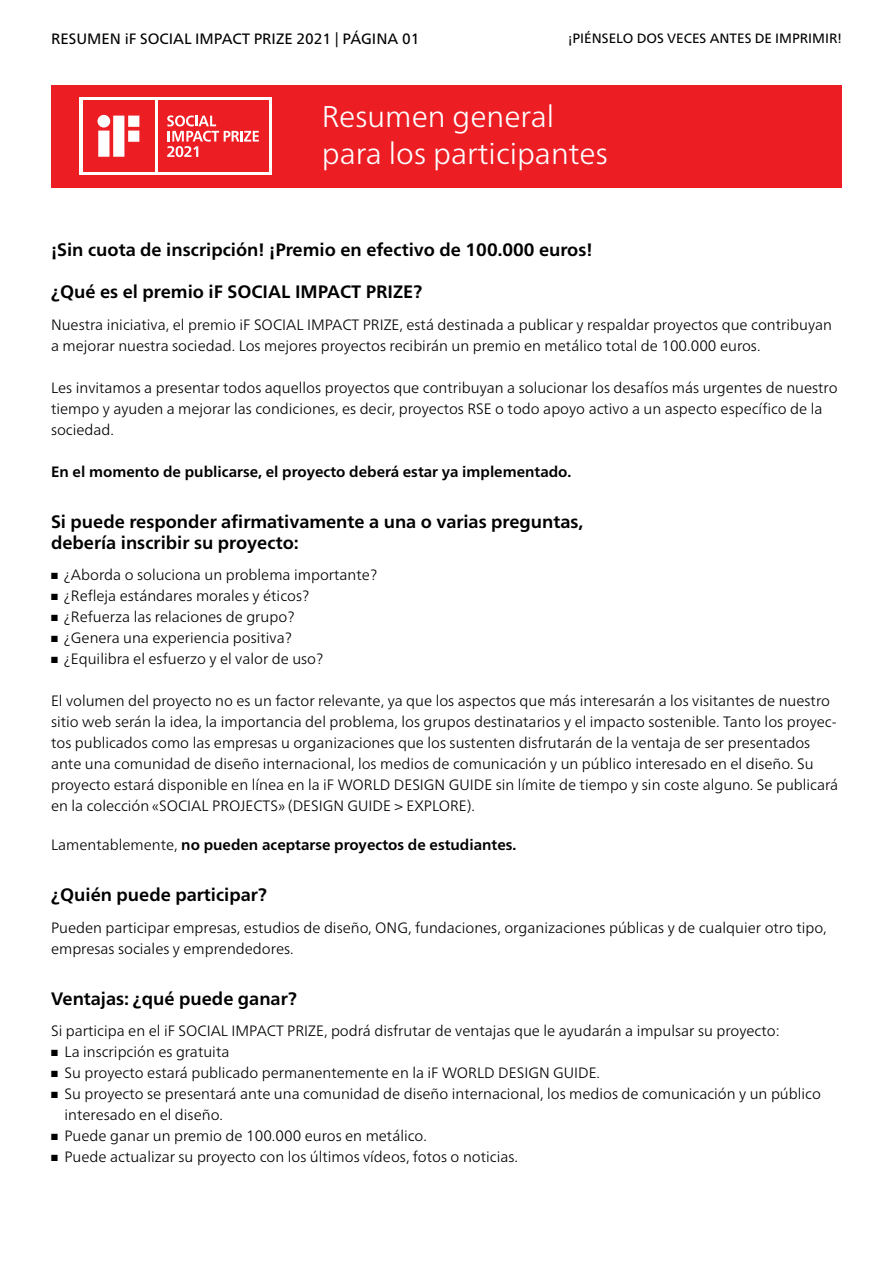
<style>
.page{position:relative;width:893px;height:1263px;background:#fff}
.page>*{position:absolute;margin:0;border:0;box-sizing:border-box;transform-origin:0 0}
.t1{font:300 30px/37.5px "Frutiger Neue LT Pro";color:#fff}
.t2{font:700 18px/21px "Frutiger Neue LT Pro";color:#000}
.t3{font:300 15px/21px "Frutiger Neue LT Pro";color:#000}
.t4{font:700 15px "Frutiger Neue LT Pro";color:#000}
.t5{font:15px "Frutiger Neue LT Pro";color:#000}
.t6{font:13.5px "Frutiger Neue LT Pro";color:#000}
.s1{font-weight:300}
</style>
<div class="page">
<div style="left:51px;top:85px;width:791px;height:102px;background:#ed1d24"></div>
<svg style="left:80px;top:97px;width:192px;height:77px;fill:#fff"></svg>
<div style="left:83px;top:101px;width:71px;height:71px;background:#ed1d24"></div>
<svg style="left:97px;top:115px;width:42px;height:42px"></svg>
<div style="left:158px;top:101px;width:110px;height:71px;background:#ed1d24"></div>
<svg style="left:167px;top:115px;width:92px;height:42px"></svg>
<p class="t5" style="left:51px;top:30px;width:370px">RESUMEN iF SOCIAL IMPACT PRIZE 2021 | PÁGINA 01</p>
<p class="t6" style="left:568px;top:30px;width:275px">¡PIÉNSELO DOS VECES ANTES DE IMPRIMIR!</p>
<h1 class="t1" style="left:322px;top:97px;width:288px">Resumen general para los participantes</h1>
<p class="t2" style="left:51px;top:239px;width:543px">¡Sin cuota de inscripción! ¡Premio en efectivo de 100.000 euros!</p>
<p class="t2" style="left:51px;top:281px;width:373px">¿Qué es el premio iF SOCIAL IMPACT PRIZE?</p>
<p class="t3" style="left:51px;top:314px;width:782px">Nuestra iniciativa, el premio iF SOCIAL IMPACT PRIZE, está destinada a publicar y respaldar proyectos que contribuyan a mejorar nuestra sociedad. Los mejores proyectos recibirán un premio en metálico total de 100.000 euros.</p>
<p class="t3" style="left:51px;top:377px;width:788px">Les invitamos a presentar todos aquellos proyectos que contribuyan a solucionar los desafíos más urgentes de nuestro tiempo y ayuden a mejorar las condiciones, es decir, proyectos RSE o todo apoyo activo a un aspecto específico de la sociedad.</p>
<p class="t4" style="left:51px;top:462px;width:522px">En el momento de publicarse, el proyecto deberá estar ya implementado.</p>
<p class="t2" style="left:51px;top:511px;width:534px">Si puede responder afirmativamente a una o varias preguntas, debería inscribir su proyecto:</p>
<p class="t3" style="left:51px;top:564px;width:328px">■ ¿Aborda o soluciona un problema importante?</p>
<p class="t3" style="left:51px;top:585px;width:260px">■ ¿Refleja estándares morales y éticos?</p>
<p class="t3" style="left:51px;top:606px;width:245px">■ ¿Refuerza las relaciones de grupo?</p>
<p class="t3" style="left:51px;top:627px;width:242px">■ ¿Genera una experiencia positiva?</p>
<p class="t3" style="left:51px;top:648px;width:274px">■ ¿Equilibra el esfuerzo y el valor de uso?</p>
<p class="t3" style="left:51px;top:690px;width:789px">El volumen del proyecto no es un factor relevante, ya que los aspectos que más interesarán a los visitantes de nuestro sitio web serán la idea, la importancia del problema, los grupos destinatarios y el impacto sostenible. Tanto los proyec&shy;tos publicados como las empresas u organizaciones que los sustenten disfrutarán de la ventaja de ser presentados ante una comunidad de diseño internacional, los medios de comunicación y un público interesado en el diseño. Su proyecto estará disponible en línea en la iF WORLD DESIGN GUIDE sin límite de tiempo y sin coste alguno. Se publicará en la colección «SOCIAL PROJECTS» (DESIGN GUIDE &gt; EXPLORE).</p>
<p class="t4" style="left:51px;top:836px;width:467px"><span class="s1">Lamentablemente,</span> no pueden aceptarse proyectos de estudiantes.</p>
<p class="t2" style="left:51px;top:884px;width:217px">¿Quién puede participar?</p>
<p class="t3" style="left:51px;top:917px;width:777px">Pueden participar empresas, estudios de diseño, ONG, fundaciones, organizaciones públicas y de cualquier otro tipo, empresas sociales y emprendedores.</p>
<p class="t2" style="left:51px;top:988px;width:247px">Ventajas: ¿qué puede ganar?</p>
<p class="t3" style="left:51px;top:1020px;width:730px">Si participa en el iF SOCIAL IMPACT PRIZE, podrá disfrutar de ventajas que le ayudarán a impulsar su proyecto:</p>
<p class="t3" style="left:51px;top:1041px;width:180px">■ La inscripción es gratuita</p>
<p class="t3" style="left:51px;top:1062px;width:551px">■ Su proyecto estará publicado permanentemente en la iF WORLD DESIGN GUIDE.</p>
<p class="t3" style="left:65px;top:1083px;width:758px;text-indent:-14px">■ Su proyecto se presentará ante una comunidad de diseño internacional, los medios de comunicación y un público interesado en el diseño.</p>
<p class="t3" style="left:51px;top:1125px;width:377px">■ Puede ganar un premio de 100.000 euros en metálico.</p>
<p class="t3" style="left:51px;top:1146px;width:468px">■ Puede actualizar su proyecto con los últimos vídeos, fotos o noticias.</p>
</div>
